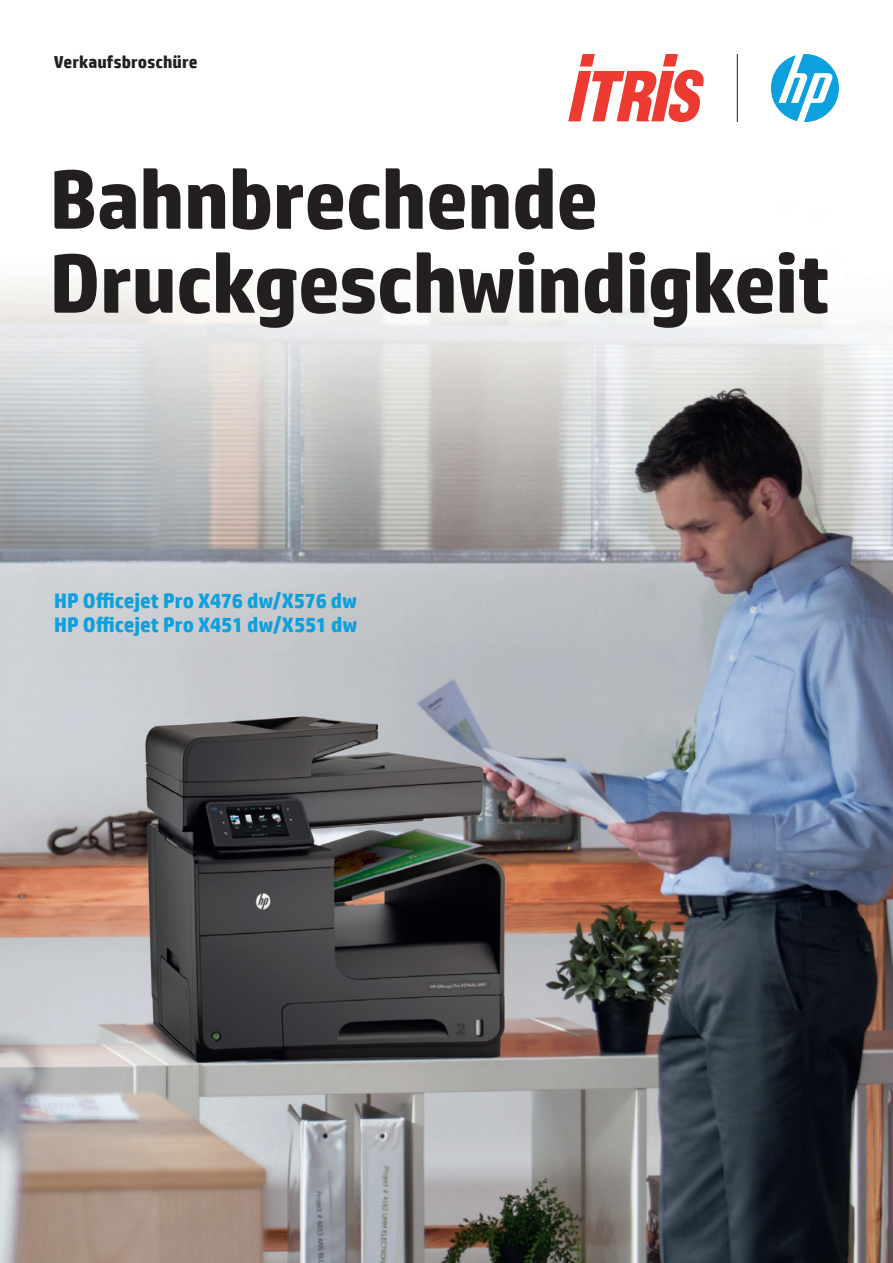
<style>
.page{position:relative;width:893px;height:1263px;background:#fff}
.page>*{position:absolute;margin:0;border:0;box-sizing:border-box;transform-origin:0 0}
.t1{font:700 84px/84px "HP Simplified";letter-spacing:-.01em;color:#231f20}
.t2{font:700 21px/24px "HP Simplified";color:#0ca0dd}
.t3{font:700 17.4px "HP Simplified";letter-spacing:.005em;color:#231f20}
</style>
<div class="page">
<img style="left:0;top:64px;width:893px;height:1199px">
<hr style="left:737px;top:54px;width:1px;height:68px;background:#231f20">
<svg style="left:771px;top:54px;width:68px;height:68px"></svg>
<svg style="left:568px;top:54px;width:136px;height:68px"></svg>
<p class="t3" style="left:54px;top:52px;width:145px">Verkaufsbroschüre</p>
<h1 class="t1" style="left:50px;top:156px;width:782px">Bahnbrechende<br>Druckgeschwindigkeit</h1>
<p class="t2" style="left:54px;top:588px;width:305px">HP Officejet Pro X476 dw/X576 dw<br>HP Officejet Pro X451 dw/X551 dw</p>
</div>
